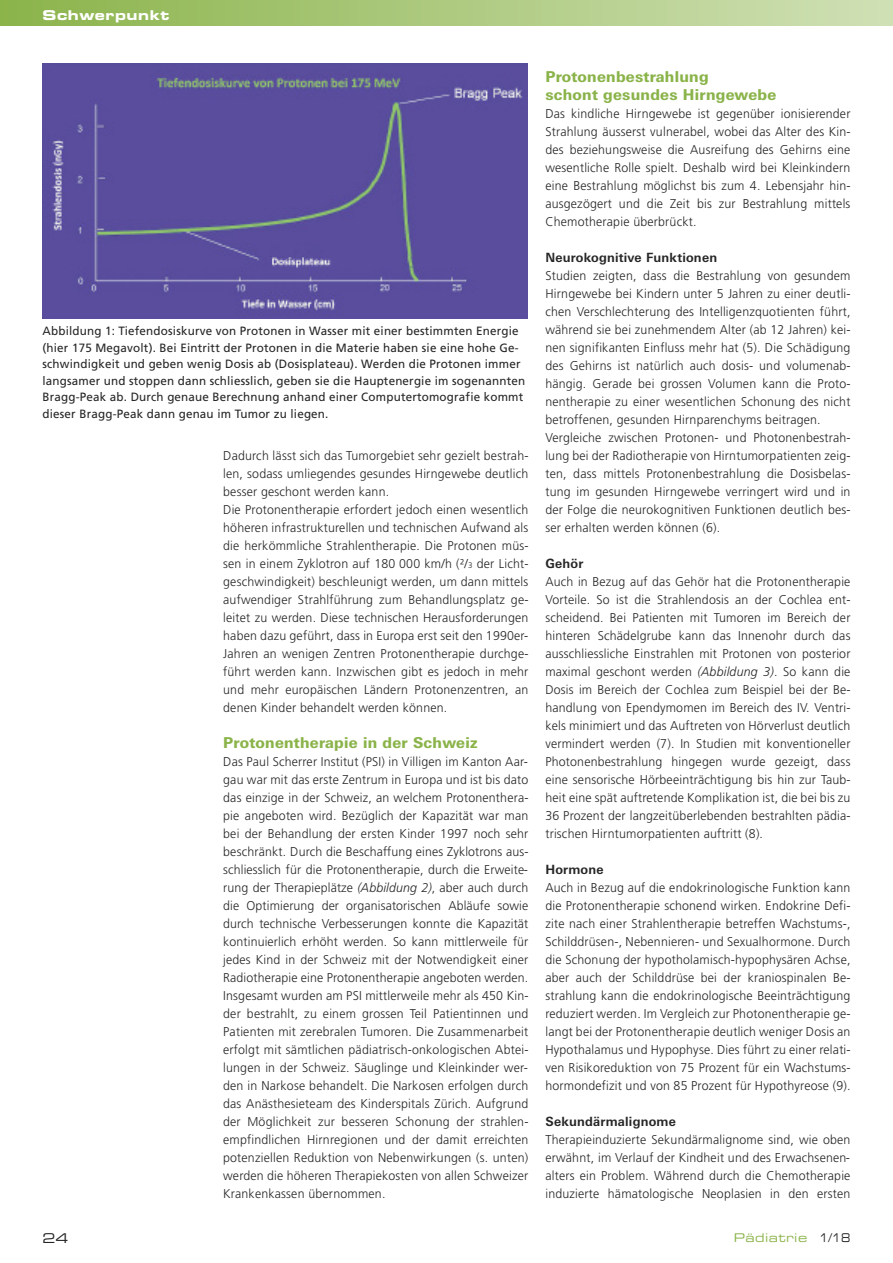
<style>
.page{position:relative;width:893px;height:1263px;background:#fff}
.page>*{position:absolute;margin:0;border:0;box-sizing:border-box;transform-origin:0 0}
.t1{font:800 15px/18px "Linotype Univers Basic";letter-spacing:.02em;color:#8ab349}
.t2{font:13.5px "Eurostile Bold Extended Two";letter-spacing:.04em;color:#fff}
.t3{font:13.5px "Eurostile Extended Two";color:#272627}
.t4{font:300 12.75px/18px "Frutiger";letter-spacing:.015em;color:#272627;text-align:justify}
.t5{font:700 12.75px "Linotype Univers Basic";letter-spacing:.02em;color:#272627}
.t6{font:12px/16.5px "Frutiger";letter-spacing:.015em;color:#272627}
.t7{font:12px "Eurostile Extended Two";letter-spacing:.04em;color:#8ab349}
.s1{font-size:8.1px}
.s2{font-style:italic}
.s3{color:#272627}
</style>
<div class="page">
<div style="left:0;top:0;width:893px;height:26px;background:linear-gradient(to right,#8bb44b,#d0e0b5)"></div>
<img style="left:43px;top:64px;width:484px;height:254px">
<p class="t2" style="left:43px;top:11px;width:128px">Schwerpunkt</p>
<p class="t6" style="left:43px;top:324px;width:484px">Abbildung 1: Tiefendosiskurve von Protonen in Wasser mit einer bestimmten Energie (hier 175 Megavolt). Bei Eintritt der Protonen in die Materie haben sie eine hohe Ge&shy;schwindigkeit und geben wenig Dosis ab (Dosisplateau). Werden die Protonen immer langsamer und stoppen dann schliesslich, geben sie die Hauptenergie im sogenannten Bragg-Peak ab. Durch genaue Berechnung anhand einer Computertomografie kommt dieser Bragg-Peak dann genau im Tumor zu liegen.</p>
<p class="t4" style="left:223px;top:447px;width:307px;text-align:left">Dadurch lässt sich das Tumorgebiet sehr gezielt bestrah&shy;len, sodass umliegendes gesundes Hirngewebe deutlich besser geschont werden kann.<br>Die Protonentherapie erfordert jedoch einen wesentlich höheren infrastrukturellen und technischen Aufwand als die herkömmliche Strahlentherapie. Die Protonen müs&shy;sen in einem Zyklotron auf 180 000 km/h (²/<span class="s1">3</span> der Licht&shy;geschwindigkeit) beschleunigt werden, um dann mittels aufwendiger Strahlführung zum Behandlungsplatz ge&shy;leitet zu werden. Diese technischen Herausforderungen haben dazu geführt, dass in Europa erst seit den 1990er-Jahren an wenigen Zentren Protonentherapie durchge&shy;führt werden kann. Inzwischen gibt es jedoch in mehr und mehr europäischen Ländern Protonenzentren, an denen Kinder behandelt werden können.</p>
<p class="t1" style="left:223px;top:735px;width:256px">Protonentherapie in der Schweiz</p>
<p class="t4" style="left:223px;top:753px;width:307px">Das Paul Scherrer Institut (PSI) in Villigen im Kanton Aar&shy;gau war mit das erste Zentrum in Europa und ist bis dato das einzige in der Schweiz, an welchem Protonenthera&shy;pie angeboten wird. Bezüglich der Kapazität war man bei der Behandlung der ersten Kinder 1997 noch sehr beschränkt. Durch die Beschaffung eines Zyklotrons aus&shy;schliesslich für die Protonentherapie, durch die Erweite&shy;rung der Therapieplätze <span class="s2">(Abbildung 2)</span>, aber auch durch die Optimierung der organisatorischen Abläufe sowie durch technische Verbesserungen konnte die Kapazität kontinuierlich erhöht werden. So kann mittlerweile für jedes Kind in der Schweiz mit der Notwendigkeit einer Radiotherapie eine Protonentherapie angeboten werden.<br>Insgesamt wurden am PSI mittlerweile mehr als 450 Kin&shy;der bestrahlt, zu einem grossen Teil Patientinnen und Patienten mit zerebralen Tumoren. Die Zusammenarbeit erfolgt mit sämtlichen pädiatrisch-onkologischen Abtei&shy;lungen in der Schweiz. Säuglinge und Kleinkinder wer&shy;den in Narkose behandelt. Die Narkosen erfolgen durch das Anästhesieteam des Kinderspitals Zürich. Aufgrund der Möglichkeit zur besseren Schonung der strahlen&shy;empfindlichen Hirnregionen und der damit erreichten potenziellen Reduktion von Nebenwirkungen (s. unten) werden die höheren Therapiekosten von allen Schweizer Krankenkassen übernommen.</p>
<p class="t1" style="left:545px;top:69px;width:233px">Protonenbestrahlung<br>schont gesundes Hirngewebe</p>
<p class="t4" style="left:545px;top:105px;width:307px">Das kindliche Hirngewebe ist gegenüber ionisierender Strahlung äusserst vulnerabel, wobei das Alter des Kin&shy;des beziehungsweise die Ausreifung des Gehirns eine wesentliche Rolle spielt. Deshalb wird bei Kleinkindern eine Bestrahlung möglichst bis zum 4. Lebensjahr hin&shy;ausgezögert und die Zeit bis zur Bestrahlung mittels Chemotherapie überbrückt.</p>
<p class="t5" style="left:545px;top:253px;width:173px">Neurokognitive Funktionen</p>
<p class="t4" style="left:545px;top:267px;width:307px;text-align:left">Studien zeigten, dass die Bestrahlung von gesundem Hirngewebe bei Kindern unter 5 Jahren zu einer deutli&shy;chen Verschlechterung des Intelligenzquotienten führt, während sie bei zunehmendem Alter (ab 12 Jahren) kei&shy;nen signifikanten Einfluss mehr hat (5). Die Schädigung des Gehirns ist natürlich auch dosis- und volumenab&shy;hängig. Gerade bei grossen Volumen kann die Proto&shy;nentherapie zu einer wesentlichen Schonung des nicht betroffenen, gesunden Hirnparenchyms beitragen.<br>Vergleiche zwischen Protonen- und Photonenbestrah&shy;lung bei der Radiotherapie von Hirntumorpatienten zeig&shy;ten, dass mittels Protonenbestrahlung die Dosisbelas&shy;tung im gesunden Hirngewebe verringert wird und in der Folge die neurokognitiven Funktionen deutlich bes&shy;ser erhalten werden können (6).</p>
<p class="t5" style="left:545px;top:559px;width:39px">Gehör</p>
<p class="t4" style="left:545px;top:573px;width:307px">Auch in Bezug auf das Gehör hat die Protonentherapie Vorteile. So ist die Strahlendosis an der Cochlea ent&shy;scheidend. Bei Patienten mit Tumoren im Bereich der hinteren Schädelgrube kann das Innenohr durch das ausschliessliche Einstrahlen mit Protonen von posterior maximal geschont werden <span class="s2">(Abbildung 3)</span>. So kann die Dosis im Bereich der Cochlea zum Beispiel bei der Be&shy;handlung von Ependymomen im Bereich des IV. Ventri&shy;kels minimiert und das Auftreten von Hörverlust deutlich vermindert werden (7). In Studien mit konventioneller Photonenbestrahlung hingegen wurde gezeigt, dass eine sensorische Hörbeeinträchtigung bis hin zur Taub&shy;heit eine spät auftretende Komplikation ist, die bei bis zu 36 Prozent der langzeitüberlebenden bestrahlten pädia&shy;trischen Hirntumorpatienten auftritt (8).</p>
<p class="t5" style="left:545px;top:865px;width:60px">Hormone</p>
<p class="t4" style="left:545px;top:879px;width:307px">Auch in Bezug auf die endokrinologische Funktion kann die Protonentherapie schonend wirken. Endokrine Defi&shy;zite nach einer Strahlentherapie betreffen Wachstums-, Schilddrüsen-, Nebennieren- und Sexualhormone. Durch die Schonung der hypotholamisch-hypophysären Achse, aber auch der Schilddrüse bei der kraniospinalen Be&shy;strahlung kann die endokrinologische Beeinträchtigung reduziert werden. Im Vergleich zur Photonentherapie ge&shy;langt bei der Protonentherapie deutlich weniger Dosis an Hypothalamus und Hypophyse. Dies führt zu einer relati&shy;ven Risikoreduktion von 75 Prozent für ein Wachstums&shy;hormondefizit und von 85 Prozent für Hypothyreose (9).</p>
<p class="t5" style="left:545px;top:1117px;width:132px">Sekundärmalignome</p>
<p class="t4" style="left:545px;top:1131px;width:307px">Therapieinduzierte Sekundärmalignome sind, wie oben erwähnt, im Verlauf der Kindheit und des Erwachsenen&shy;alters ein Problem. Während durch die Chemotherapie induzierte hämatologische Neoplasien in den ersten</p>
<p class="t3" style="left:43px;top:1233px;width:28px">24</p>
<p class="t7" style="left:734px;top:1233px;width:118px">Pädiatrie <span class="s3">1/18</span></p>
</div>
